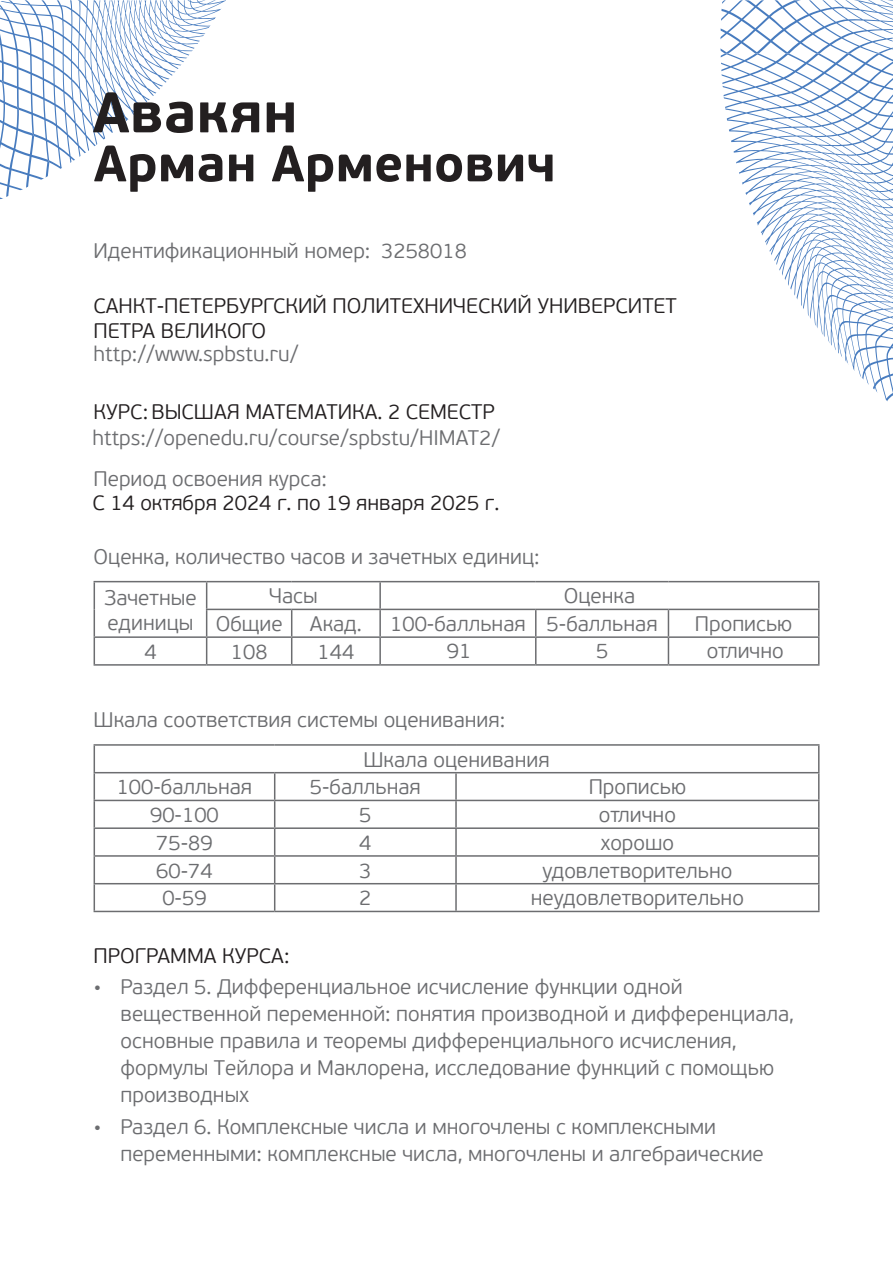
<style>
.page{position:relative;width:893px;height:1263px;background:#fff}
.page>*{position:absolute;margin:0;border:0;box-sizing:border-box;transform-origin:0 0}
.t1{font:700 57px "PF Beau Sans Pro";color:#231f20}
.t2{font:700 51px "PF Beau Sans Pro";color:#231f20}
.t3{font:300 21px/27px "PF Beau Sans Pro";color:#6c6d70}
.t4{font:300 21px/25.3px "PF Beau Sans Pro";color:#231f20}
</style>
<div class="page">
<svg style="left:720px;top:0;width:173px;height:54px"></svg>
<svg style="left:720px;top:54px;width:173px;height:348px"></svg>
<svg style="left:0;top:0;width:226px;height:199px"></svg>
<hr style="left:94px;top:581px;width:113px;height:1px;background:#6c6d70">
<hr style="left:207px;top:581px;width:85px;height:1px;background:#6c6d70">
<hr style="left:292px;top:581px;width:88px;height:1px;background:#6c6d70">
<hr style="left:380px;top:581px;width:156px;height:1px;background:#6c6d70">
<hr style="left:379px;top:582px;width:2px;height:27px;background:#6c6d70">
<hr style="left:536px;top:581px;width:132px;height:1px;background:#6c6d70">
<hr style="left:668px;top:581px;width:151px;height:1px;background:#6c6d70">
<hr style="left:206px;top:609px;width:86px;height:1px;background:#6c6d70">
<hr style="left:292px;top:609px;width:88px;height:1px;background:#6c6d70">
<hr style="left:380px;top:609px;width:156px;height:1px;background:#6c6d70">
<hr style="left:379px;top:610px;width:2px;height:26px;background:#6c6d70">
<hr style="left:536px;top:609px;width:132px;height:1px;background:#6c6d70">
<hr style="left:668px;top:609px;width:151px;height:1px;background:#6c6d70">
<hr style="left:94px;top:636px;width:113px;height:2px;background:#6c6d70">
<svg style="left:94px;top:582px;width:1px;height:82px"></svg>
<hr style="left:207px;top:636px;width:85px;height:2px;background:#6c6d70">
<svg style="left:206px;top:582px;width:1px;height:82px"></svg>
<hr style="left:292px;top:636px;width:88px;height:2px;background:#6c6d70">
<svg style="left:291px;top:610px;width:1px;height:54px"></svg>
<hr style="left:380px;top:636px;width:156px;height:2px;background:#6c6d70">
<hr style="left:379px;top:638px;width:2px;height:26px;background:#6c6d70">
<hr style="left:536px;top:636px;width:132px;height:2px;background:#6c6d70">
<svg style="left:535px;top:610px;width:1px;height:54px"></svg>
<hr style="left:668px;top:636px;width:151px;height:2px;background:#6c6d70">
<svg style="left:668px;top:610px;width:1px;height:54px"></svg>
<svg style="left:818px;top:582px;width:1px;height:82px"></svg>
<hr style="left:94px;top:664px;width:113px;height:2px;background:#6c6d70">
<hr style="left:207px;top:664px;width:85px;height:2px;background:#6c6d70">
<hr style="left:292px;top:664px;width:88px;height:2px;background:#6c6d70">
<hr style="left:380px;top:664px;width:156px;height:2px;background:#6c6d70">
<hr style="left:536px;top:664px;width:132px;height:2px;background:#6c6d70">
<hr style="left:668px;top:664px;width:151px;height:2px;background:#6c6d70">
<hr style="left:94px;top:744px;width:181px;height:2px;background:#6c6d70">
<hr style="left:275px;top:744px;width:181px;height:2px;background:#6c6d70">
<hr style="left:456px;top:744px;width:363px;height:2px;background:#6c6d70">
<hr style="left:94px;top:772px;width:181px;height:1px;background:#6c6d70">
<hr style="left:275px;top:772px;width:181px;height:1px;background:#6c6d70">
<hr style="left:456px;top:772px;width:363px;height:1px;background:#6c6d70">
<hr style="left:455px;top:773px;width:2px;height:27px;background:#6c6d70">
<hr style="left:94px;top:800px;width:181px;height:1px;background:#6c6d70">
<hr style="left:275px;top:800px;width:181px;height:1px;background:#6c6d70">
<hr style="left:456px;top:800px;width:363px;height:1px;background:#6c6d70">
<hr style="left:455px;top:801px;width:2px;height:26px;background:#6c6d70">
<hr style="left:94px;top:827px;width:181px;height:2px;background:#6c6d70">
<hr style="left:275px;top:827px;width:181px;height:2px;background:#6c6d70">
<hr style="left:456px;top:827px;width:363px;height:2px;background:#6c6d70">
<hr style="left:455px;top:829px;width:2px;height:26px;background:#6c6d70">
<hr style="left:94px;top:855px;width:181px;height:2px;background:#6c6d70">
<hr style="left:275px;top:855px;width:181px;height:2px;background:#6c6d70">
<hr style="left:456px;top:855px;width:363px;height:2px;background:#6c6d70">
<hr style="left:455px;top:857px;width:2px;height:26px;background:#6c6d70">
<hr style="left:94px;top:883px;width:181px;height:1px;background:#6c6d70">
<svg style="left:94px;top:746px;width:1px;height:165px"></svg>
<hr style="left:275px;top:883px;width:181px;height:1px;background:#6c6d70">
<svg style="left:274px;top:773px;width:1px;height:138px"></svg>
<hr style="left:456px;top:883px;width:363px;height:1px;background:#6c6d70">
<hr style="left:455px;top:884px;width:2px;height:27px;background:#6c6d70">
<svg style="left:818px;top:746px;width:1px;height:165px"></svg>
<hr style="left:94px;top:911px;width:181px;height:1px;background:#6c6d70">
<hr style="left:275px;top:911px;width:181px;height:1px;background:#6c6d70">
<hr style="left:456px;top:911px;width:363px;height:1px;background:#6c6d70">
<h1 class="t1" style="left:92px;top:77px;width:207px">Авакян</h1>
<h2 class="t2" style="left:94px;top:132px;width:464px">Арман Арменович</h2>
<p class="t3" style="left:94px;top:238px;width:278px">Идентификационный номер:</p>
<p class="t4" style="left:94px;top:293px;width:585px">САНКТ-ПЕТЕРБУРГСКИЙ ПОЛИТЕХНИЧЕСКИЙ УНИВЕРСИТЕТ<br>ПЕТРА ВЕЛИКОГО</p>
<p class="t3" style="left:94px;top:341px;width:206px">http://www.spbstu.ru/</p>
<p class="t4" style="left:94px;top:399px;width:403px">КУРС:ВЫСШАЯ МАТЕМАТИКА. 2 СЕМЕСТР</p>
<p class="t3" style="left:381px;top:238px;width:87px">3258018</p>
<p class="t3" style="left:92px;top:425px;width:409px">https://openedu.ru/course/spbstu/HIMAT2/</p>
<p class="t3" style="left:94px;top:465px;width:235px">Период освоения курса:</p>
<p class="t4" style="left:92px;top:490px;width:408px">С 14 октября 2024 г. по 19 января 2025 г.</p>
<p class="t3" style="left:94px;top:544px;width:448px">Оценка, количество часов и зачетных единиц:</p>
<p class="t3" style="left:104px;top:585px;width:94px;line-height:25.2px">Зачетные единицы</p>
<p class="t3" style="left:269px;top:583px;width:50px">Часы</p>
<p class="t3" style="left:564px;top:583px;width:73px">Оценка</p>
<p class="t3" style="left:216px;top:611px;width:69px">Общие</p>
<p class="t3" style="left:310px;top:611px;width:53px">Акад.</p>
<p class="t3" style="left:390px;top:611px;width:269px">100-балльная 5-балльная</p>
<p class="t3" style="left:695px;top:611px;width:99px">Прописью</p>
<p class="t3" style="left:144px;top:638px;width:14px">4</p>
<p class="t3" style="left:231px;top:638px;width:38px">108</p>
<p class="t3" style="left:318px;top:638px;width:38px">144</p>
<p class="t3" style="left:447px;top:638px;width:26px">91</p>
<p class="t3" style="left:596px;top:638px;width:14px">5</p>
<p class="t3" style="left:707px;top:638px;width:79px">отлично</p>
<p class="t3" style="left:94px;top:706px;width:413px">Шкала соответствия системы оценивания:</p>
<p class="t3" style="left:363px;top:746px;width:188px">Шкала оценивания</p>
<p class="t3" style="left:117px;top:774px;width:137px">100-балльная</p>
<p class="t3" style="left:310px;top:774px;width:113px">5-балльная</p>
<p class="t3" style="left:589px;top:774px;width:99px">Прописью</p>
<p class="t3" style="left:150px;top:802px;width:70px">90-100</p>
<p class="t3" style="left:359px;top:802px;width:14px">5</p>
<p class="t3" style="left:599px;top:802px;width:79px">отлично</p>
<p class="t3" style="left:156px;top:829px;width:58px">75-89</p>
<p class="t3" style="left:359px;top:829px;width:14px">4</p>
<p class="t3" style="left:601px;top:829px;width:75px">хорошо</p>
<p class="t3" style="left:156px;top:857px;width:58px">60-74</p>
<p class="t3" style="left:359px;top:857px;width:14px">3</p>
<p class="t3" style="left:542px;top:857px;width:192px">удовлетворительно</p>
<p class="t3" style="left:162px;top:885px;width:46px">0-59</p>
<p class="t3" style="left:359px;top:885px;width:14px">2</p>
<p class="t3" style="left:531px;top:885px;width:215px">неудовлетворительно</p>
<p class="t4" style="left:94px;top:943px;width:197px">ПРОГРАММА КУРСА:</p>
<p class="t3" style="left:121px;top:974px;width:675px;text-indent:-27px">• Раздел 5. Дифференциальное исчисление функции одной вещественной переменной: понятия производной и дифференциала, основные правила и теоремы дифференциального исчисления, формулы Тейлора и Маклорена, исследование функций с помощью производных</p>
<p class="t3" style="left:121px;top:1113px;width:645px;text-indent:-27px">• Раздел 6. Комплексные числа и многочлены с комплексными переменными: комплексные числа, многочлены и алгебраические</p>
</div>
